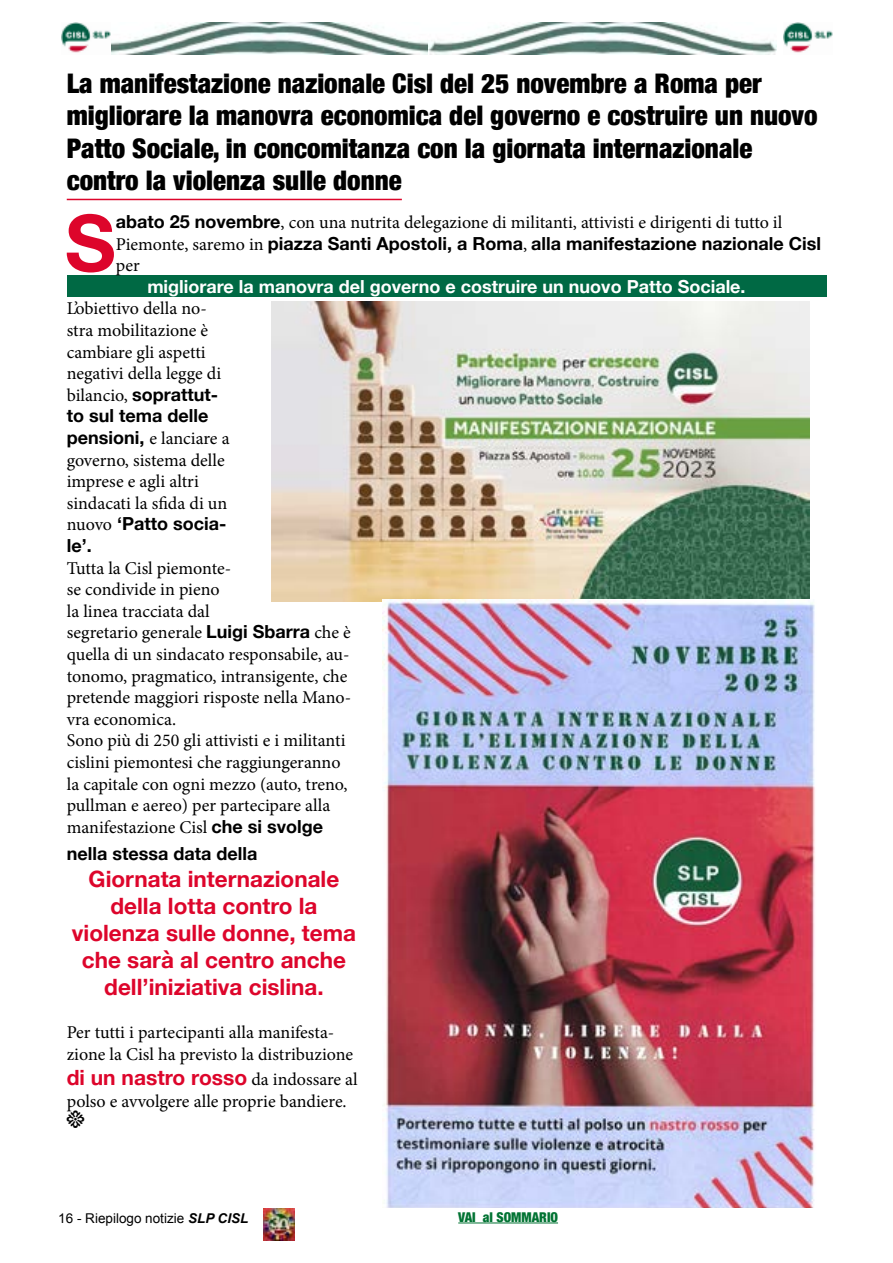
<style>
.page{position:relative;width:893px;height:1263px;background:#fff}
.page>*{position:absolute;margin:0;border:0;box-sizing:border-box;transform-origin:0 0}
.t1{font:700 78.45px "Helvetica Neue";color:#dd052b}
.t2{font:900 condensed 27px/32.4px "Helvetica Neue";color:#000}
.t3{font:700 22.5px/27px "Helvetica Neue";color:#dd052b;text-align:center}
.t4{font:700 21px "Helvetica Neue";color:#dd052b}
.t5{font:18px/21.6px "Minion Pro";color:#000}
.t6{font:700 18px "Helvetica Neue";color:#fff}
.t7{font:700 18px "Helvetica Neue";color:#000}
.t8{font:13.5px "Arial";color:#000}
.t9{font:900 condensed 13.5px "Helvetica Neue";color:#027333}
.s1{font-family:"Helvetica Neue";font-weight:700}
.s2{font-family:"Minion Pro";font-weight:400;font-size:18px;color:#000}
.s3{font-family:"Adobe Caslon Pro"}
.s4{font-weight:700;font-style:italic}
</style>
<div class="page">
<img style="left:110px;top:22px;width:319px;height:32px">
<img style="left:61px;top:22px;width:49px;height:31px">
<img style="left:783px;top:22px;width:49px;height:31px">
<img style="left:429px;top:22px;width:348px;height:32px">
<img style="left:263px;top:1209px;width:32px;height:32px">
<hr style="left:458px;top:1222px;width:100px;height:1px;background:#027333">
<hr style="left:67px;top:199px;width:335px;height:1px;background:#dd052b">
<div style="left:67px;top:275px;width:759px;height:22px;background:#006944"></div>
<img style="left:272px;top:301px;width:537px;height:300px">
<img style="left:382px;top:599px;width:433px;height:608px">
<p class="t2" style="left:67px;top:66px;width:696px">La manifestazione nazionale Cisl del 25 novembre a Roma per</p>
<p class="t2" style="left:67px;top:98px;width:752px">migliorare la manovra economica del governo e costruire un nuovo<br>Patto Sociale, in concomitanza con la giornata internazionale</p>
<p class="t2" style="left:67px;top:163px;width:337px">contro la violenza sulle donne</p>
<p class="t1" style="left:65px;top:182px;width:52px">S</p>
<p class="t5" style="left:116px;top:212px;width:707px"><span class="s1">abato 25 novembre</span>, con una nutrita delegazione di militanti, attivisti e dirigenti di tutto il<br>Piemonte, saremo in <span class="s1">piazza Santi Apostoli, a Roma</span>, <span class="s1">alla manifestazione nazionale Cisl </span>per</p>
<p class="t6" style="left:147px;top:272px;width:600px">migliorare la manovra del governo e costruire un nuovo Patto Sociale.</p>
<p class="t5" style="left:67px;top:298px;width:164px">L’obiettivo della no&shy;stra mobilitazione è cambiare gli aspetti negativi della legge di bilancio, <span class="s1">soprattut&shy;to sul tema delle pensioni,</span> e lanciare a governo, sistema delle imprese e agli altri sindacati la sfida di un nuovo <span class="s1">‘Patto socia&shy;le’.</span></p>
<p class="t5" style="left:67px;top:557px;width:286px">Tutta la Cisl piemonte-<br>se condivide in pieno<br>la linea tracciata dal<br>segretario generale <span class="s1">Luigi Sbarra</span> che è quella di un sindacato responsabile, au&shy;tonomo, pragmatico, intransigente, che pretende maggiori risposte nella Mano&shy;vra economica.</p>
<p class="t5" style="left:67px;top:730px;width:282px">Sono più di 250 gli attivisti e i militanti cislini piemontesi che raggiungeranno la capitale con ogni mezzo (auto, treno, pullman e aereo) per partecipare alla manifestazione Cisl <span class="s1">che si svolge</span></p>
<p class="t7" style="left:67px;top:839px;width:192px">nella stessa data della</p>
<p class="t3" style="left:89px;top:866px;width:252px">Giornata internazionale della lotta contro la</p>
<p class="t3" style="left:72px;top:920px;width:286px">violenza sulle donne, tema che sarà al centro anche dell’iniziativa cislina.</p>
<p class="t5" style="left:67px;top:1022px;width:288px">Per tutti i partecipanti alla manifesta&shy;zione la Cisl ha previsto la distribuzione</p>
<p class="t4" style="left:67px;top:1061px;width:293px">di un nastro rosso <span class="s2">da indossare al</span></p>
<p class="t5" style="left:67px;top:1090px;width:281px">polso e avvolgere alle proprie bandiere. <span class="s3">t</span></p>
<p class="t8" style="left:58px;top:1209px;width:192px">16 - Riepilogo notizie <span class="s4">SLP CISL</span></p>
<p class="t9" style="left:458px;top:1206px;width:101px">VAI al SOMMARIO</p>
</div>
